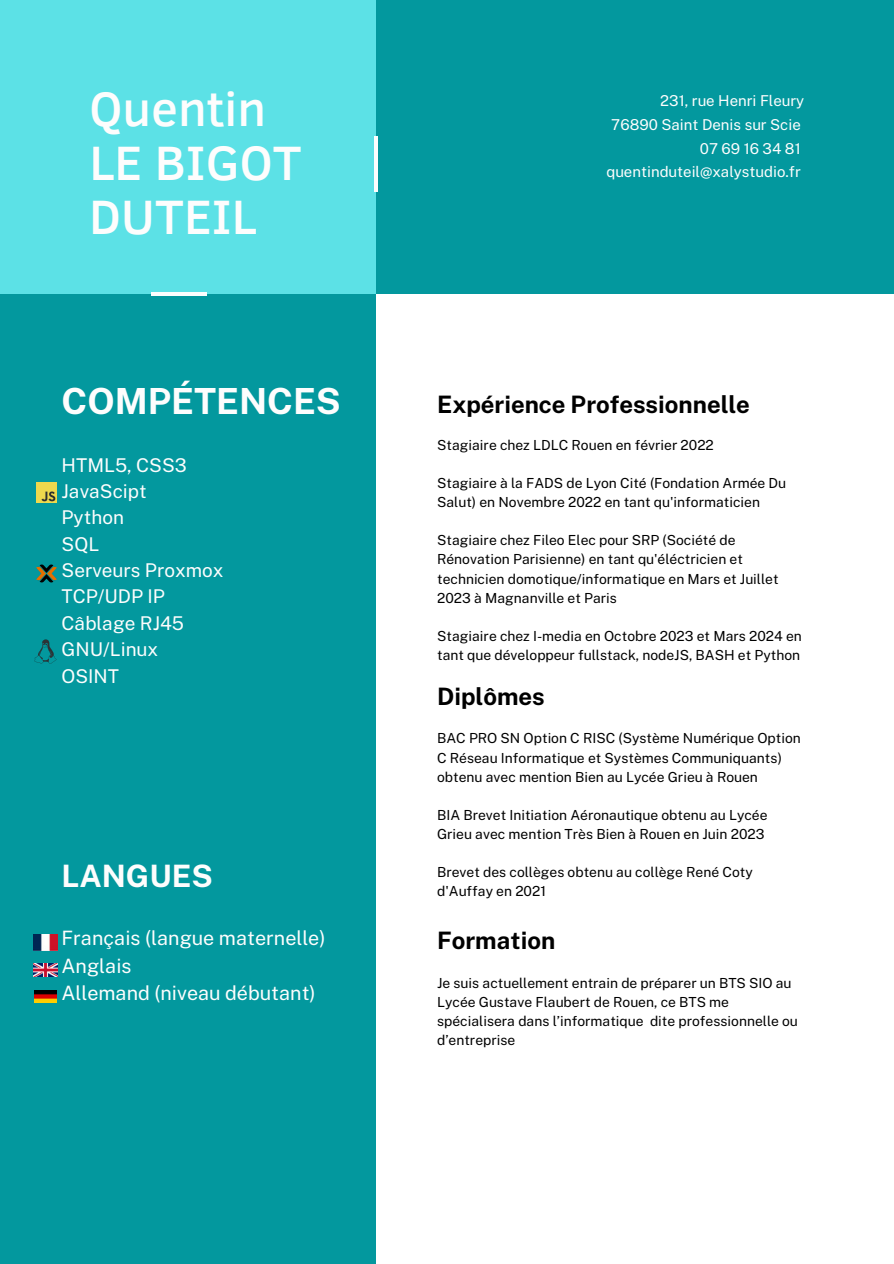
<style>
.page{position:relative;width:894px;height:1264px;background:#fff}
.page>*{position:absolute;margin:0;border:0;box-sizing:border-box;transform-origin:0 0}
.t1{font:500 49.5px/54px "Clear Sans";color:#fdfdfd}
.t2{font:700 36px "Public Sans";color:#fdfdfd}
.t3{font:700 30.9px "Public Sans";color:#fdfdfd}
.t4{font:700 24px "Public Sans";color:#000}
.t5{font:19.8px "Public Sans";color:#fdfdfd}
.t6{font:18.9px "Public Sans";color:#fdfdfd}
.t7{font:15px "Public Sans";color:#fdfdfd}
.t8{font:13.8px/19.2px "Public Sans";color:#000}
</style>
<div class="page">
<div style="left:375px;top:0;width:518px;height:294px;background:#03989e"></div>
<div style="left:0;top:0;width:375px;height:294px;background:#5ce1e6"></div>
<div style="left:0;top:294px;width:375px;height:969px;background:#03989e"></div>
<hr style="left:152px;top:292px;width:55px;height:4px;background:#fdfdfd">
<hr style="left:374px;top:137px;width:3px;height:55px;background:#fdfdfd">
<img style="left:34px;top:934px;width:23px;height:16px">
<img style="left:34px;top:963px;width:23px;height:13px">
<img style="left:35px;top:990px;width:21px;height:12px">
<img style="left:35px;top:639px;width:21px;height:24px">
<img style="left:36px;top:564px;width:21px;height:19px">
<img style="left:36px;top:482px;width:21px;height:20px">
<p class="t1" style="left:89px;top:79px;width:214px">Quentin<br>LE BIGOT<br>DUTEIL</p>
<p class="t2" style="left:62px;top:379px;width:281px">COMPÉTENCES</p>
<p class="t6" style="left:62px;top:453px;width:127px">HTML5, CSS3</p>
<p class="t6" style="left:62px;top:480px;width:87px">JavaScipt</p>
<h3 class="t6" style="left:62px;top:506px;width:64px">Python</h3>
<p class="t6" style="left:62px;top:532px;width:39px">SQL</p>
<p class="t6" style="left:62px;top:559px;width:163px">Serveurs Proxmox</p>
<p class="t6" style="left:62px;top:585px;width:105px">TCP/UDP IP</p>
<p class="t6" style="left:62px;top:612px;width:124px">Câblage RJ45</p>
<h3 class="t6" style="left:62px;top:638px;width:98px">GNU/Linux</h3>
<p class="t6" style="left:62px;top:664px;width:59px">OSINT</p>
<p class="t3" style="left:62px;top:858px;width:153px">LANGUES</p>
<p class="t5" style="left:62px;top:926px;width:265px">Français (langue maternelle)</p>
<p class="t5" style="left:62px;top:953px;width:72px">Anglais</p>
<h2 class="t5" style="left:62px;top:981px;width:255px">Allemand (niveau débutant)</h2>
<p class="t7" style="left:660px;top:92px;width:145px">231, rue Henri Fleury</p>
<p class="t7" style="left:611px;top:116px;width:191px">76890 Saint Denis sur Scie</p>
<h2 class="t7" style="left:699px;top:139px;width:102px">07 69 16 34 81</h2>
<p class="t7" style="left:606px;top:163px;width:196px">quentinduteil@xalystudio.fr</p>
<p class="t4" style="left:437px;top:390px;width:314px">Expérience Professionnelle</p>
<p class="t8" style="left:437px;top:435px;width:278px">Stagiaire chez LDLC Rouen en février 2022</p>
<p class="t8" style="left:437px;top:473px;width:350px">Stagiaire à la FADS de Lyon Cité (Fondation Armée Du<br>Salut) en Novembre 2022 en tant qu'informaticien</p>
<p class="t8" style="left:437px;top:530px;width:343px">Stagiaire chez Fileo Elec pour SRP (Société de Rénovation Parisienne) en tant qu'éléctricien et technicien domotique/informatique en Mars et Juillet 2023 à Magnanville et Paris</p>
<p class="t8" style="left:437px;top:626px;width:366px">Stagiaire chez I-media en Octobre 2023 et Mars 2024 en tant que développeur fullstack, nodeJS, BASH et Python</p>
<p class="t4" style="left:437px;top:682px;width:109px">Diplômes</p>
<p class="t8" style="left:437px;top:728px;width:365px">BAC PRO SN Option C RISC (Système Numérique Option<br>C Réseau Informatique et Systèmes Communiquants) obtenu avec mention Bien au Lycée Grieu à Rouen</p>
<p class="t8" style="left:437px;top:805px;width:332px">BIA Brevet Initiation Aéronautique obtenu au Lycée<br>Grieu avec mention Très Bien à Rouen en Juin 2023</p>
<h3 class="t8" style="left:437px;top:862px;width:317px">Brevet des collèges obtenu au collège René Coty d'Auffay en 2021</h3>
<p class="t4" style="left:437px;top:926px;width:120px">Formation</p>
<p class="t8" style="left:437px;top:973px;width:362px">Je suis actuellement entrain de préparer un BTS SIO au Lycée Gustave Flaubert de Rouen, ce BTS me spécialisera dans l’informatique dite professionnelle ou d’entreprise</p>
</div>
